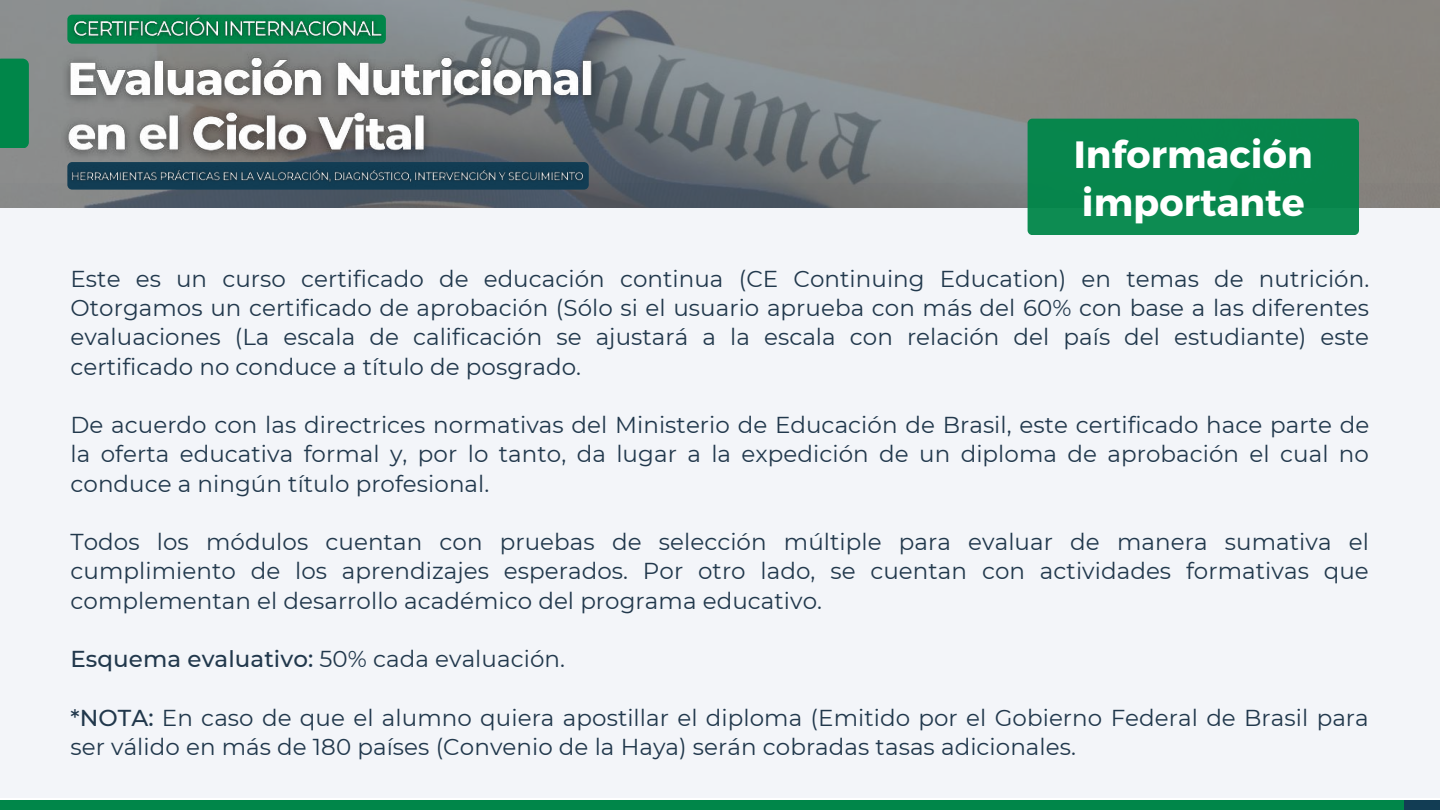
<style>
.page{position:relative;width:1440px;height:810px;background:#fff}
.page>*{position:absolute;margin:0;border:0;box-sizing:border-box;transform-origin:0 0}
.t1{font:700 38px/48px "Montserrat";letter-spacing:.005em;color:#fff}
.t2{font:23px/29.3px "Montserrat";letter-spacing:.005em;color:#21384c;text-align:justify}
.t3{font:500 23px "Montserrat";letter-spacing:.005em;color:#21384c}
.s1{font-weight:400}
.s2{font-weight:500}
</style>
<div class="page">
<div style="left:0;top:800px;width:1405px;height:10px;background:#008649"></div>
<div style="left:1405px;top:800px;width:35px;height:10px;background:#123d54"></div>
<div style="left:0;top:183px;width:1440px;height:615px;background:#f3f5f9"></div>
<svg style="left:0;top:0;width:1440px;height:208px;background:#7e8182"></svg>
<div style="left:1028px;top:119px;width:331px;height:116px;background:#07864c;border-radius:5px"></div>
<div style="left:0;top:59px;width:29px;height:89px;background:#008649"></div>
<img style="left:67px;top:11px;width:321px;height:26px">
<img style="left:53px;top:37px;width:553px;height:140px">
<div style="left:67px;top:162px;width:522px;height:27px;background:#123d54;border-radius:5px"></div>
<img style="left:72px;top:166px;width:519px;height:20px">
<h1 class="t1" style="left:1074px;top:131px;width:241px">Información importante</h1>
<p class="t2" style="left:71px;top:263px;width:1300px">Este es un curso certificado de educación continua (CE Continuing Education) en temas de nutrición.<br>Otorgamos un certificado de aprobación (Sólo si el usuario aprueba con más del 60% con base a las diferentes evaluaciones (La escala de calificación se ajustará a la escala con relación del país del estudiante) este certificado no conduce a título de posgrado.</p>
<p class="t2" style="left:71px;top:410px;width:1300px">De acuerdo con las directrices normativas del Ministerio de Educación de Brasil, este certificado hace parte de la oferta educativa formal y, por lo tanto, da lugar a la expedición de un diploma de aprobación el cual no conduce a ningún título profesional.</p>
<p class="t2" style="left:71px;top:527px;width:1300px">Todos los módulos cuentan con pruebas de selección múltiple para evaluar de manera sumativa el cumplimiento de los aprendizajes esperados. Por otro lado, se cuentan con actividades formativas que complementan el desarrollo académico del programa educativo.</p>
<p class="t3" style="left:71px;top:643px;width:496px">Esquema evaluativo: <span class="s1">50% cada evaluación.</span></p>
<p class="t2" style="left:71px;top:702px;width:1300px"><span class="s2">*NOTA:</span> En caso de que el alumno quiera apostillar el diploma (Emitido por el Gobierno Federal de Brasil para ser válido en más de 180 países (Convenio de la Haya) serán cobradas tasas adicionales.</p>
</div>
